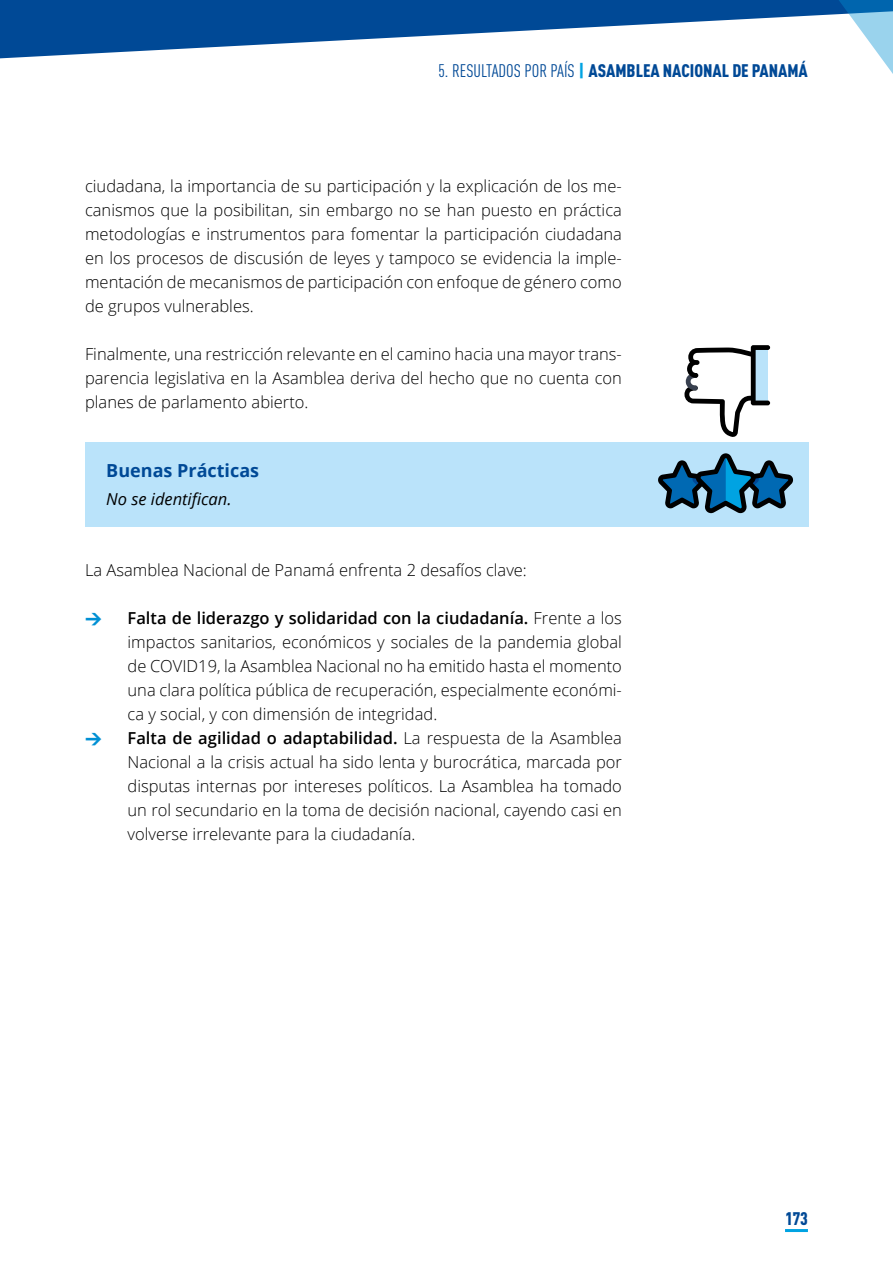
<style>
.page{position:relative;width:893px;height:1263px;background:#fff}
.page>*{position:absolute;margin:0;border:0;box-sizing:border-box;transform-origin:0 0}
.t1{font:900 condensed 18px "DIN Pro";color:#004996}
.t2{font:700 18px "Open Sans";color:#004996}
.t3{font:300 16.5px/24px "Open Sans";color:#000;text-align:justify}
.t4{font:italic 16.5px "Open Sans";color:#000}
.s1{font-weight:400}
.s2{color:#00a3e2}
.s3{font-family:"DIN Pro";font-weight:900;color:#0090d4}
.s4{font-weight:600}
</style>
<div class="page">
<svg style="left:0;top:0;width:829px;height:58px;fill:#004996"></svg>
<svg style="left:829px;top:0;width:64px;height:74px"></svg>
<hr style="left:785px;top:1229px;width:23px;height:3px;background:#00a3e2">
<div style="left:85px;top:442px;width:724px;height:85px;background:#bae3fa"></div>
<svg style="left:684px;top:345px;width:86px;height:92px"></svg>
<svg style="left:658px;top:453px;width:135px;height:60px"></svg>
<p class="t1" style="left:438px;top:56px;width:371px"><span class="s1">5. RESULTADOS POR PAÍS</span> <span class="s2">|</span> ASAMBLEA NACIONAL DE PANAMÁ</p>
<p class="t3" style="left:85px;top:174px;width:538px">ciudadana, la importancia de su participación y la explicación de los me&shy;canismos que la posibilitan, sin embargo no se han puesto en práctica metodologías e instrumentos para fomentar la participación ciudadana en los procesos de discusión de leyes y tampoco se evidencia la imple&shy;mentación de mecanismos de participación con enfoque de género como de grupos vulnerables.</p>
<p class="t3" style="left:85px;top:342px;width:538px">Finalmente, una restricción relevante en el camino hacia una mayor trans&shy;parencia legislativa en la Asamblea deriva del hecho que no cuenta con planes de parlamento abierto.</p>
<p class="t2" style="left:106px;top:458px;width:154px">Buenas Prácticas</p>
<p class="t4" style="left:106px;top:488px;width:127px">No se identifican.</p>
<p class="t3" style="left:85px;top:558px;width:443px">La Asamblea Nacional de Panamá enfrenta 2 desafíos clave:</p>
<p class="t3" style="left:128px;top:606px;width:496px;text-indent:-43px"><span class="s3">→</span> <span class="s4">Falta de liderazgo y solidaridad con la ciudadanía.</span> Frente a los impactos sanitarios, económicos y sociales de la pandemia global de COVID19, la Asamblea Nacional no ha emitido hasta el momento una clara política pública de recuperación, especialmente económi&shy;ca y social, y con dimensión de integridad.</p>
<p class="t3" style="left:128px;top:726px;width:496px;text-indent:-43px"><span class="s3">→</span> <span class="s4">Falta de agilidad o adaptabilidad.</span> La respuesta de la Asamblea Nacional a la crisis actual ha sido lenta y burocrática, marcada por disputas internas por intereses políticos. La Asamblea ha tomado un rol secundario en la toma de decisión nacional, cayendo casi en volverse irrelevante para la ciudadanía.</p>
<p class="t1" style="left:785px;top:1204px;width:24px">173</p>
</div>
